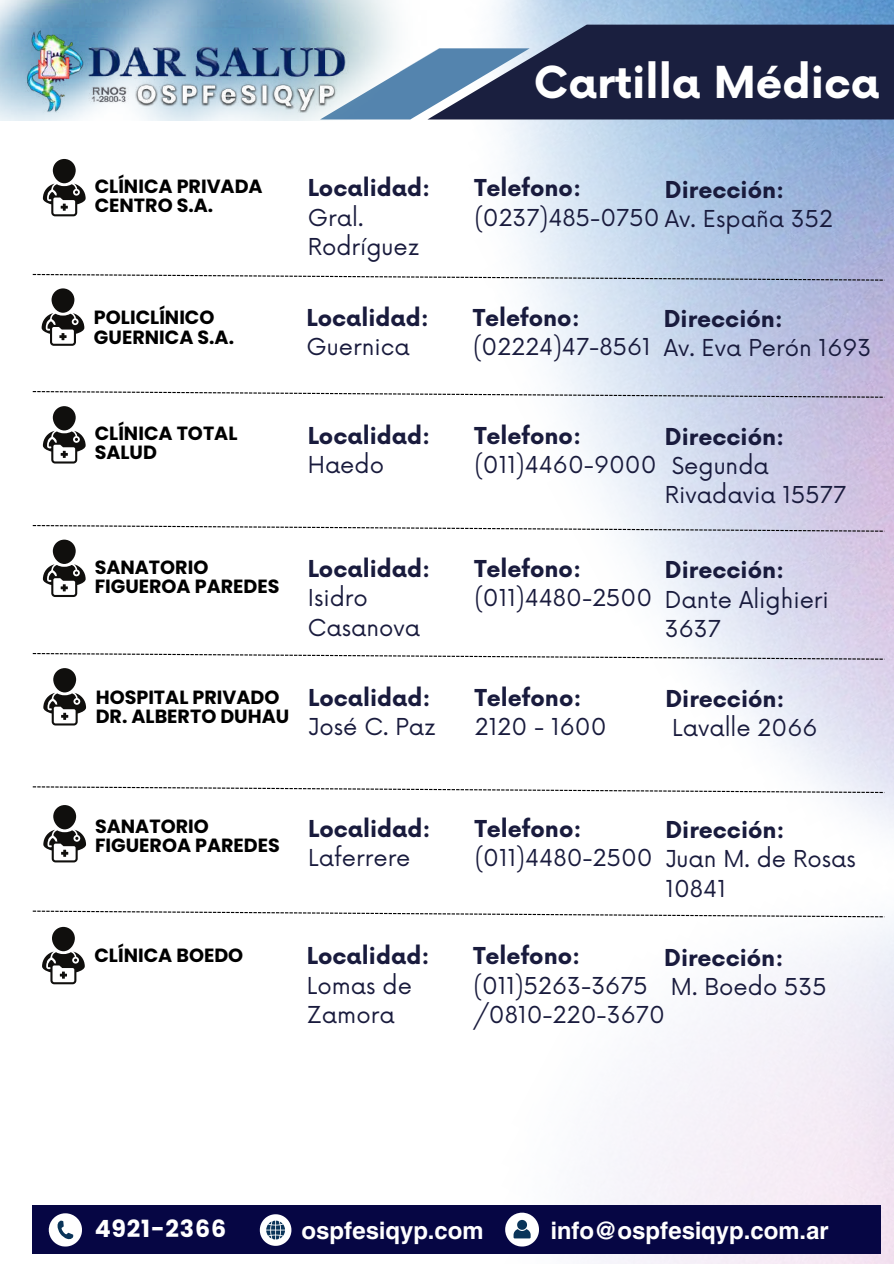
<style>
.page{position:relative;width:894px;height:1264px;background:#fff}
.page>*{position:absolute;margin:0;border:0;box-sizing:border-box;transform-origin:0 0}
.t1{font:700 42.9px "Now";color:#fff}
.t2{font:700 23.7px "Helios";color:#fff}
.t3{font:700 23.7px "Poppins";letter-spacing:.035em;color:#fff}
.t4{font:22.65px/29.2px "Now";color:#191b3d}
.t5{font:700 22.65px "Now";color:#191b3d}
.t6{font:700 19.05px/19.2px "Poppins";color:#000}
</style>
<div class="page">
<img style="left:427px;top:0;width:466px;height:433px">
<svg style="left:426px;top:25px;width:467px;height:94px;background:#333b5a"></svg>
<img style="left:0;top:0;width:426px;height:121px">
<img style="left:0;top:22px;width:358px;height:90px">
<img style="left:32px;top:433px;width:861px;height:830px">
<svg style="left:33px;top:274px;width:851px;height:7px"></svg>
<svg style="left:33px;top:391px;width:851px;height:7px"></svg>
<svg style="left:33px;top:525px;width:851px;height:6px"></svg>
<div style="left:33px;top:1205px;width:847px;height:48px;background:#060644"></div>
<svg style="left:49px;top:1213px;width:33px;height:33px"></svg>
<svg style="left:260px;top:1214px;width:31px;height:31px"></svg>
<svg style="left:505px;top:1212px;width:34px;height:34px"></svg>
<div style="left:53px;top:406px;width:23px;height:24px;background:#100f0d;border-radius:50%"></div>
<svg style="left:43px;top:431px;width:43px;height:32px"></svg>
<div style="left:53px;top:539px;width:23px;height:25px;background:#100f0d;border-radius:50%"></div>
<svg style="left:43px;top:564px;width:43px;height:33px"></svg>
<div style="left:52px;top:288px;width:22px;height:25px;background:#100f0d;border-radius:50%"></div>
<svg style="left:42px;top:313px;width:42px;height:33px"></svg>
<div style="left:53px;top:159px;width:23px;height:24px;background:#100f0d;border-radius:50%"></div>
<svg style="left:43px;top:184px;width:43px;height:32px"></svg>
<svg style="left:33px;top:653px;width:851px;height:6px"></svg>
<svg style="left:33px;top:786px;width:851px;height:7px"></svg>
<svg style="left:33px;top:910px;width:851px;height:7px"></svg>
<div style="left:53px;top:805px;width:23px;height:24px;background:#100f0d;border-radius:50%"></div>
<svg style="left:43px;top:829px;width:43px;height:33px"></svg>
<div style="left:53px;top:668px;width:23px;height:24px;background:#100f0d;border-radius:50%"></div>
<svg style="left:43px;top:692px;width:43px;height:33px"></svg>
<div style="left:52px;top:926px;width:23px;height:25px;background:#100f0d;border-radius:50%"></div>
<svg style="left:42px;top:951px;width:43px;height:33px"></svg>
<p class="t6" style="left:95px;top:176px;width:169px">CLÍNICA PRIVADA<br>CENTRO S.A.</p>
<p class="t5" style="left:308px;top:176px;width:124px">Localidad:</p>
<p class="t4" style="left:308px;top:204px;width:113px">Gral.<br>Rodríguez</p>
<p class="t6" style="left:94px;top:308px;width:142px">POLICLÍNICO<br>GUERNICA S.A.</p>
<p class="t6" style="left:95px;top:424px;width:144px">CLÍNICA TOTAL<br>SALUD</p>
<p class="t5" style="left:306px;top:305px;width:124px">Localidad:</p>
<p class="t4" style="left:306px;top:333px;width:105px">Guernica</p>
<p class="t5" style="left:308px;top:423px;width:124px">Localidad:</p>
<p class="t4" style="left:308px;top:451px;width:78px">Haedo</p>
<p class="t6" style="left:95px;top:557px;width:186px">SANATORIO<br>FIGUEROA PAREDES</p>
<p class="t6" style="left:96px;top:687px;width:195px">HOSPITAL PRIVADO<br>DR. ALBERTO DUHAU</p>
<p class="t5" style="left:308px;top:556px;width:124px">Localidad:</p>
<p class="t4" style="left:308px;top:584px;width:114px">Isidro<br>Casanova</p>
<p class="t5" style="left:308px;top:685px;width:124px">Localidad:</p>
<p class="t4" style="left:308px;top:713px;width:129px">José C. Paz</p>
<p class="t6" style="left:95px;top:816px;width:186px">SANATORIO<br>FIGUEROA PAREDES</p>
<p class="t5" style="left:308px;top:816px;width:124px">Localidad:</p>
<p class="t4" style="left:308px;top:844px;width:104px">Laferrere</p>
<p class="t6" style="left:94px;top:946px;width:150px">CLÍNICA BOEDO</p>
<p class="t5" style="left:307px;top:944px;width:124px">Localidad:</p>
<p class="t4" style="left:307px;top:972px;width:106px">Lomas de<br>Zamora</p>
<h1 class="t1" style="left:533px;top:60px;width:347px">Cartilla Médica</h1>
<p class="t5" style="left:474px;top:176px;width:108px">Telefono:</p>
<p class="t4" style="left:474px;top:204px;width:360px">(0237)485-0750 Av. España 352</p>
<p class="t5" style="left:664px;top:177px;width:121px">Dirección:</p>
<p class="t5" style="left:473px;top:305px;width:108px">Telefono:</p>
<p class="t4" style="left:473px;top:333px;width:179px">(02224)47-8561</p>
<p class="t5" style="left:663px;top:307px;width:121px">Dirección:</p>
<p class="t4" style="left:663px;top:335px;width:209px">Av. Eva Perón 1693</p>
<p class="t5" style="left:474px;top:423px;width:108px">Telefono:</p>
<p class="t4" style="left:474px;top:451px;width:184px">(011)4460-9000</p>
<p class="t5" style="left:664px;top:424px;width:121px">Dirección:</p>
<p class="t4" style="left:664px;top:452px;width:183px;text-indent:7px">Segunda<br>Rivadavia 15577</p>
<p class="t5" style="left:474px;top:556px;width:108px">Telefono:</p>
<p class="t4" style="left:474px;top:584px;width:179px">(011)4480-2500</p>
<p class="t5" style="left:664px;top:558px;width:121px">Dirección:</p>
<p class="t4" style="left:664px;top:586px;width:165px">Dante Alighieri<br>3637</p>
<p class="t5" style="left:474px;top:685px;width:108px">Telefono:</p>
<p class="t4" style="left:474px;top:713px;width:133px">2120 - 1600</p>
<p class="t5" style="left:665px;top:686px;width:121px">Dirección:</p>
<p class="t4" style="left:672px;top:714px;width:147px">Lavalle 2066</p>
<p class="t5" style="left:474px;top:816px;width:108px">Telefono:</p>
<p class="t4" style="left:474px;top:844px;width:179px">(011)4480-2500</p>
<p class="t5" style="left:665px;top:817px;width:121px">Dirección:</p>
<p class="t4" style="left:665px;top:845px;width:192px">Juan M. de Rosas<br>10841</p>
<p class="t5" style="left:473px;top:944px;width:108px">Telefono:</p>
<p class="t4" style="left:473px;top:972px;width:193px">(011)5263-3675 /0810-220-3670</p>
<p class="t5" style="left:664px;top:945px;width:121px">Dirección:</p>
<p class="t4" style="left:670px;top:973px;width:157px">M. Boedo 535</p>
<p class="t3" style="left:95px;top:1212px;width:133px">4921-2366</p>
<p class="t2" style="left:301px;top:1214px;width:184px">ospfesiqyp.com</p>
<p class="t2" style="left:550px;top:1214px;width:279px">info@ospfesiqyp.com.ar</p>
</div>
